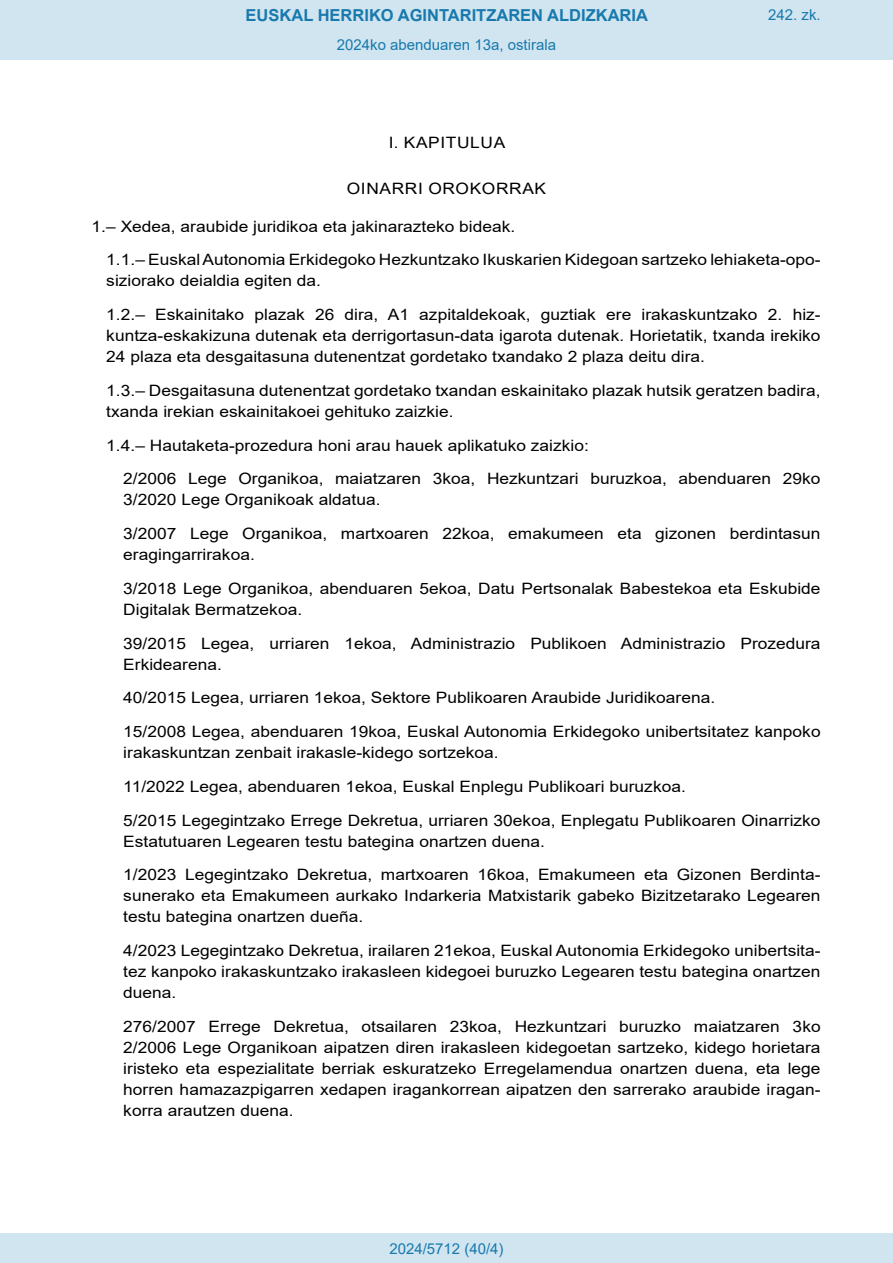
<style>
.page{position:relative;width:893px;height:1263px;background:#fff}
.page>*{position:absolute;margin:0;border:0;box-sizing:border-box;transform-origin:0 0}
.t1{font:700 16.5px "Arial";color:#1879ad}
.BOPVDetalle2{font:15.6px/21px "Arial";color:#000;scale:1.11 1}
.BOPVDetalle1{font:15.6px/21px "Arial";color:#000;scale:1.11 1}
.BOPVDetalle{font:15.6px "Arial";color:#000;scale:1.11 1}
.BOPVClave{font:15.6px "Arial";letter-spacing:.035em;color:#000;scale:1.11 1}
.Paginacion_Centro{font:15px "Arial";color:#1879ad}
</style>
<div class="page">
<div style="left:0;top:0;width:893px;height:60px;background:#d0e5f0"></div>
<div style="left:0;top:1233px;width:893px;height:30px;background:#d0e5f0"></div>
<p class="t1" style="left:246px;top:3px;width:404px">EUSKAL HERRIKO AGINTARITZAREN ALDIZKARIA</p>
<p class="Paginacion_Centro" style="left:337px;top:35px;width:221px">2024ko abenduaren 13a, ostirala</p>
<p class="Paginacion_Centro" style="left:768px;top:5px;width:54px">242. zk.</p>
<p class="BOPVClave" style="left:389px;top:132px;width:107px">I. KAPITULUA</p>
<p class="BOPVClave" style="left:347px;top:177px;width:181px">OINARRI OROKORRAK</p>
<p class="BOPVDetalle" style="left:92px;top:215px;width:383px">1.– Xedea, araubide juridikoa eta jakinarazteko bideak.</p>
<p class="BOPVDetalle1" style="left:106px;top:249px;width:645px">1.1.– Euskal Autonomia Erkidegoko Hezkuntzako Ikuskarien Kidegoan sartzeko lehiaketa-opo&shy;siziorako deialdia egiten da.</p>
<p class="BOPVDetalle1" style="left:106px;top:304px;width:645px;text-align:justify">1.2.– Eskainitako plazak 26 dira, A1 azpitaldekoak, guztiak ere irakaskuntzako 2. hiz&shy;kuntza-eskakizuna dutenak eta derrigortasun-data igarota dutenak. Horietatik, txanda irekiko 24 plaza eta desgaitasuna dutenentzat gordetako txandako 2 plaza deitu dira.</p>
<p class="BOPVDetalle1" style="left:106px;top:380px;width:645px">1.3.– Desgaitasuna dutenentzat gordetako txandan eskainitako plazak hutsik geratzen badira, txanda irekian eskainitakoei gehituko zaizkie.</p>
<p class="BOPVDetalle1" style="left:106px;top:434px;width:436px">1.4.– Hautaketa-prozedura honi arau hauek aplikatuko zaizkio:</p>
<p class="BOPVDetalle2" style="left:123px;top:468px;width:630px">2/2006 Lege Organikoa, maiatzaren 3koa, Hezkuntzari buruzkoa, abenduaren 29ko<br>3/2020 Lege Organikoak aldatua.</p>
<p class="BOPVDetalle2" style="left:123px;top:523px;width:630px">3/2007 Lege Organikoa, martxoaren 22koa, emakumeen eta gizonen berdintasun eragingarrirakoa.</p>
<p class="BOPVDetalle2" style="left:123px;top:578px;width:630px">3/2018 Lege Organikoa, abenduaren 5ekoa, Datu Pertsonalak Babestekoa eta Eskubide<br>Digitalak Bermatzekoa.</p>
<p class="BOPVDetalle2" style="left:123px;top:633px;width:630px">39/2015 Legea, urriaren 1ekoa, Administrazio Publikoen Administrazio Prozedura<br>Erkidearena.</p>
<p class="BOPVDetalle2" style="left:123px;top:687px;width:535px">40/2015 Legea, urriaren 1ekoa, Sektore Publikoaren Araubide Juridikoarena.</p>
<p class="BOPVDetalle2" style="left:123px;top:721px;width:630px">15/2008 Legea, abenduaren 19koa, Euskal Autonomia Erkidegoko unibertsitatez kanpoko irakaskuntzan zenbait irakasle-kidego sortzekoa.</p>
<p class="BOPVDetalle2" style="left:123px;top:776px;width:508px">11/2022 Legea, abenduaren 1ekoa, Euskal Enplegu Publikoari buruzkoa.</p>
<p class="BOPVDetalle2" style="left:123px;top:810px;width:630px">5/2015 Legegintzako Errege Dekretua, urriaren 30ekoa, Enplegatu Publikoaren Oinarrizko<br>Estatutuaren Legearen testu bategina onartzen duena.</p>
<p class="BOPVDetalle2" style="left:123px;top:864px;width:630px;text-align:justify">1/2023 Legegintzako Dekretua, martxoaren 16koa, Emakumeen eta Gizonen Berdinta&shy;sunerako eta Emakumeen aurkako Indarkeria Matxistarik gabeko Bizitzetarako Legearen testu bategina onartzen dueña.</p>
<p class="BOPVDetalle2" style="left:123px;top:940px;width:630px;text-align:justify">4/2023 Legegintzako Dekretua, irailaren 21ekoa, Euskal Autonomia Erkidegoko unibertsita&shy;tez kanpoko irakaskuntzako irakasleen kidegoei buruzko Legearen testu bategina onartzen duena.</p>
<p class="BOPVDetalle2" style="left:123px;top:1016px;width:630px;text-align:justify">276/2007 Errege Dekretua, otsailaren 23koa, Hezkuntzari buruzko maiatzaren 3ko 2/2006 Lege Organikoan aipatzen diren irakasleen kidegoetan sartzeko, kidego horietara iristeko eta espezialitate berriak eskuratzeko Erregelamendua onartzen duena, eta lege horren hamazazpigarren xedapen iragankorrean aipatzen den sarrerako araubide iragan&shy;korra arautzen duena.</p>
<p class="Paginacion_Centro" style="left:389px;top:1238px;width:116px">2024/5712 (40/4)</p>
</div>
